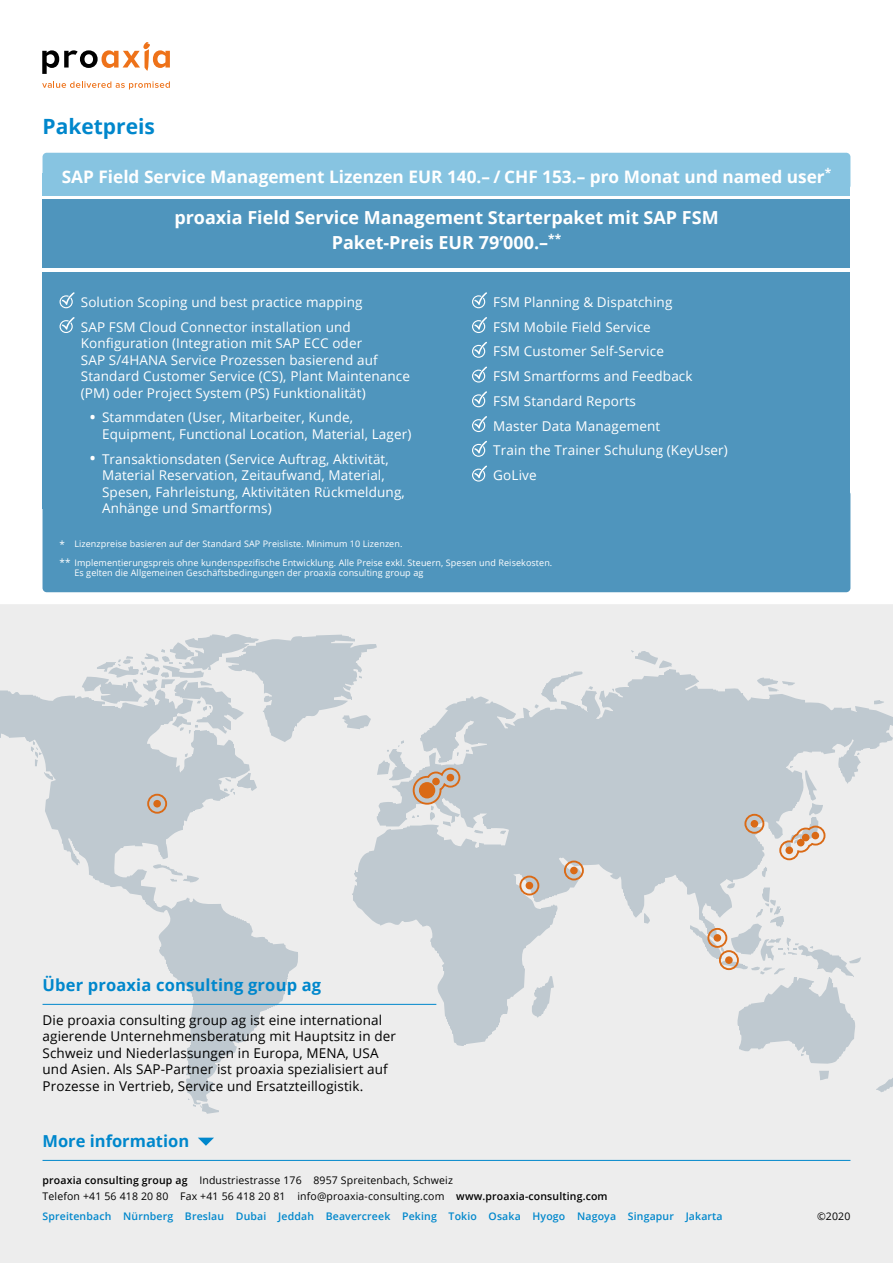
<style>
.page{position:relative;width:893px;height:1263px;background:#fff}
.page>*{position:absolute;margin:0;border:0;box-sizing:border-box;transform-origin:0 0}
.t1{font:700 21px "Open Sans";color:#0087cc}
.t2{font:700 18px/24.8px "Open Sans";color:#fff;text-align:center}
.t3{font:700 17.25px "Open Sans";color:#fff}
.t4{font:700 16.5px "Open Sans";letter-spacing:.01em;color:#0087cc}
.t5{font:13.5px/24.8px "Open Sans";letter-spacing:.01em;color:#fff}
.t6{font:13.5px/16.5px "Open Sans";letter-spacing:.01em;color:#000}
.t7{font:10.5px/15.8px "Open Sans";letter-spacing:.015em;color:#000}
.t8{font:600 10.5px "Open Sans";letter-spacing:.015em;color:#0087cc}
.t9{font:9px/18.8px "Open Sans";letter-spacing:.01em;color:#fff}
.s1{font-size:18.9px}
.s2{font-size:9.9px}
.s3{font-weight:600}
</style>
<div class="page">
<div style="left:0;top:604px;width:893px;height:659px;background:#ededed"></div>
<svg style="left:0;top:689px;width:298px;height:415px;background:#e0e3e5"></svg>
<svg style="left:186px;top:1066px;width:3px;height:9px"></svg>
<svg style="left:188px;top:1098px;width:31px;height:16px"></svg>
<svg style="left:876px;top:1072px;width:17px;height:20px"></svg>
<svg style="left:819px;top:1071px;width:10px;height:9px"></svg>
<svg style="left:690px;top:1046px;width:171px;height:19px;background:#e2e5e6"></svg>
<svg style="left:352px;top:669px;width:541px;height:377px;background:#d5dadd"></svg>
<svg style="left:31px;top:741px;width:11px;height:25px"></svg>
<svg style="left:44px;top:772px;width:9px;height:8px"></svg>
<svg style="left:500px;top:830px;width:6px;height:4px"></svg>
<svg style="left:153px;top:864px;width:46px;height:18px"></svg>
<svg style="left:534px;top:672px;width:59px;height:37px;background:#dfe2e4"></svg>
<svg style="left:631px;top:650px;width:41px;height:18px"></svg>
<svg style="left:874px;top:700px;width:10px;height:4px"></svg>
<svg style="left:757px;top:678px;width:38px;height:13px"></svg>
<div style="left:725px;top:956px;width:8px;height:8px;background:#da6a16;border-radius:50%"></div>
<div style="left:719px;top:950px;width:20px;height:20px;border:2px solid #da6a16;border-radius:50%"></div>
<div style="left:714px;top:934px;width:7px;height:8px;background:#da6a16;border-radius:50%"></div>
<div style="left:707px;top:928px;width:20px;height:20px;border:2px solid #da6a16;border-radius:50%"></div>
<svg style="left:743px;top:766px;width:83px;height:95px;background:#d3d2d1"></svg>
<div style="left:570px;top:867px;width:8px;height:7px;background:#da6a16;border-radius:50%"></div>
<div style="left:564px;top:860px;width:20px;height:20px;border:2px solid #da6a16;border-radius:50%"></div>
<svg style="left:82px;top:634px;width:401px;height:199px;background:#d8dbde"></svg>
<div style="left:785px;top:846px;width:8px;height:8px;background:#da6a16;border-radius:50%"></div>
<div style="left:797px;top:839px;width:7px;height:7px;background:#da6a16;border-radius:50%"></div>
<div style="left:802px;top:834px;width:7px;height:7px;background:#da6a16;border-radius:50%"></div>
<div style="left:812px;top:832px;width:7px;height:7px;background:#da6a16;border-radius:50%"></div>
<div style="left:526px;top:882px;width:7px;height:7px;background:#da6a16;border-radius:50%"></div>
<div style="left:519px;top:875px;width:20px;height:20px;border:2px solid #da6a16;border-radius:50%"></div>
<div style="left:153px;top:800px;width:8px;height:7px;background:#da6a16;border-radius:50%"></div>
<div style="left:147px;top:794px;width:20px;height:20px;border:2px solid #da6a16;border-radius:50%"></div>
<svg style="left:42px;top:42px;width:128px;height:32px"></svg>
<svg style="left:42px;top:81px;width:128px;height:8px"></svg>
<div style="left:43px;top:153px;width:807px;height:37px;background:#87c4e1;border-radius:4px"></div>
<div style="left:43px;top:173px;width:807px;height:22px;background:#87c4e1"></div>
<div style="left:43px;top:199px;width:807px;height:69px;background:#4f95bd"></div>
<div style="left:43px;top:490px;width:807px;height:102px;background:#4f95bd;border-radius:4px"></div>
<div style="left:43px;top:272px;width:807px;height:236px;background:#4f95bd"></div>
<svg style="left:60px;top:292px;width:15px;height:16px"></svg>
<svg style="left:60px;top:317px;width:15px;height:16px"></svg>
<svg style="left:472px;top:292px;width:15px;height:16px"></svg>
<svg style="left:472px;top:317px;width:15px;height:16px"></svg>
<svg style="left:472px;top:342px;width:15px;height:16px"></svg>
<svg style="left:472px;top:366px;width:15px;height:17px"></svg>
<svg style="left:472px;top:391px;width:15px;height:16px"></svg>
<svg style="left:472px;top:416px;width:15px;height:16px"></svg>
<svg style="left:472px;top:441px;width:15px;height:16px"></svg>
<svg style="left:472px;top:465px;width:15px;height:17px"></svg>
<hr style="left:43px;top:1160px;width:807px;height:1px;background:#0087cc">
<svg style="left:198px;top:1138px;width:16px;height:8px"></svg>
<hr style="left:43px;top:1004px;width:393px;height:1px;background:#0087cc">
<h1 class="t1" style="left:43px;top:111px;width:114px">Paketpreis</h1>
<p class="t3" style="left:62px;top:165px;width:771px">SAP Field Service Management Lizenzen EUR 140.– / CHF 153.– pro Monat und named user<sup>*</sup></p>
<h2 class="t2" style="left:174px;top:205px;width:546px">proaxia Field Service Management Starterpaket mit SAP FSM<br>Paket-Preis EUR 79’000.–<sup>**</sup></h2>
<p class="t5" style="left:81px;top:289px;width:283px">Solution Scoping und best practice mapping<br>SAP FSM Cloud Connector installation und</p>
<p class="t5" style="left:81px;top:335px;width:331px;line-height:16.5px">Konfiguration (Integration mit SAP ECC oder<br>SAP S/4HANA Service Prozessen basierend auf Standard Customer Service (CS), Plant Maintenance (PM) oder Project System (PS) Funktionalität)</p>
<p class="t5" style="left:102px;top:409px;width:311px;line-height:16.5px;text-indent:-13px"><span class="s1">•</span> Stammdaten (User, Mitarbeiter, Kunde,<br>Equipment, Functional Location, Material, Lager)</p>
<p class="t5" style="left:102px;top:450px;width:304px;line-height:16.5px;text-indent:-13px"><span class="s1">•</span> Transaktionsdaten (Service Auftrag, Aktivität, Material Reservation, Zeitaufwand, Material, Spesen, Fahrleistung, Aktivitäten Rückmeldung, Anhänge und Smartforms)</p>
<p class="t5" style="left:493px;top:289px;width:236px">FSM Planning &amp; Dispatching<br>FSM Mobile Field Service<br>FSM Customer Self-Service<br>FSM Smartforms and Feedback<br>FSM Standard Reports<br>Master Data Management<br>Train the Trainer Schulung (KeyUser)<br>GoLive</p>
<p class="t9" style="left:60px;top:534px;width:494px"><span class="s2">*</span> Lizenzpreise basieren auf der Standard SAP Preisliste. Minimum 10 Lizenzen.<br><span class="s2">**</span> Implementierungspreis ohne kundenspezifische Entwicklung. Alle Preise exkl. Steuern, Spesen und Reisekosten.</p>
<p class="t9" style="left:74px;top:563px;width:350px">Es gelten die Allgemeinen Geschäftsbedingungen der proaxia consulting group ag</p>
<p class="t4" style="left:43px;top:973px;width:280px">Über proaxia consulting group ag</p>
<p class="t6" style="left:43px;top:1011px;width:355px">Die proaxia consulting group ag ist eine international agierende Unternehmensberatung mit Hauptsitz in der Schweiz und Niederlassungen in Europa, MENA, USA und Asien. Als SAP-Partner ist proaxia spezialisiert auf Prozesse in Vertrieb, Service und Ersatzteillogistik.</p>
<p class="t4" style="left:43px;top:1129px;width:148px">More information</p>
<p class="t7" style="left:43px;top:1172px;width:567px"><span class="s3">proaxia consulting group ag</span> Industriestrasse 176 8957 Spreitenbach, Schweiz<br>Telefon +41 56 418 20 80 Fax +41 56 418 20 81 info@proaxia-consulting.com <span class="s3">www.proaxia-consulting.com</span></p>
<p class="t8" style="left:43px;top:1208px;width:682px">Spreitenbach Nürnberg Breslau Dubai Jeddah Beavercreek Peking Tokio Osaka Hyogo Nagoya Singapur Jakarta</p>
<p class="t7" style="left:817px;top:1208px;width:35px">©2020</p>
</div>
